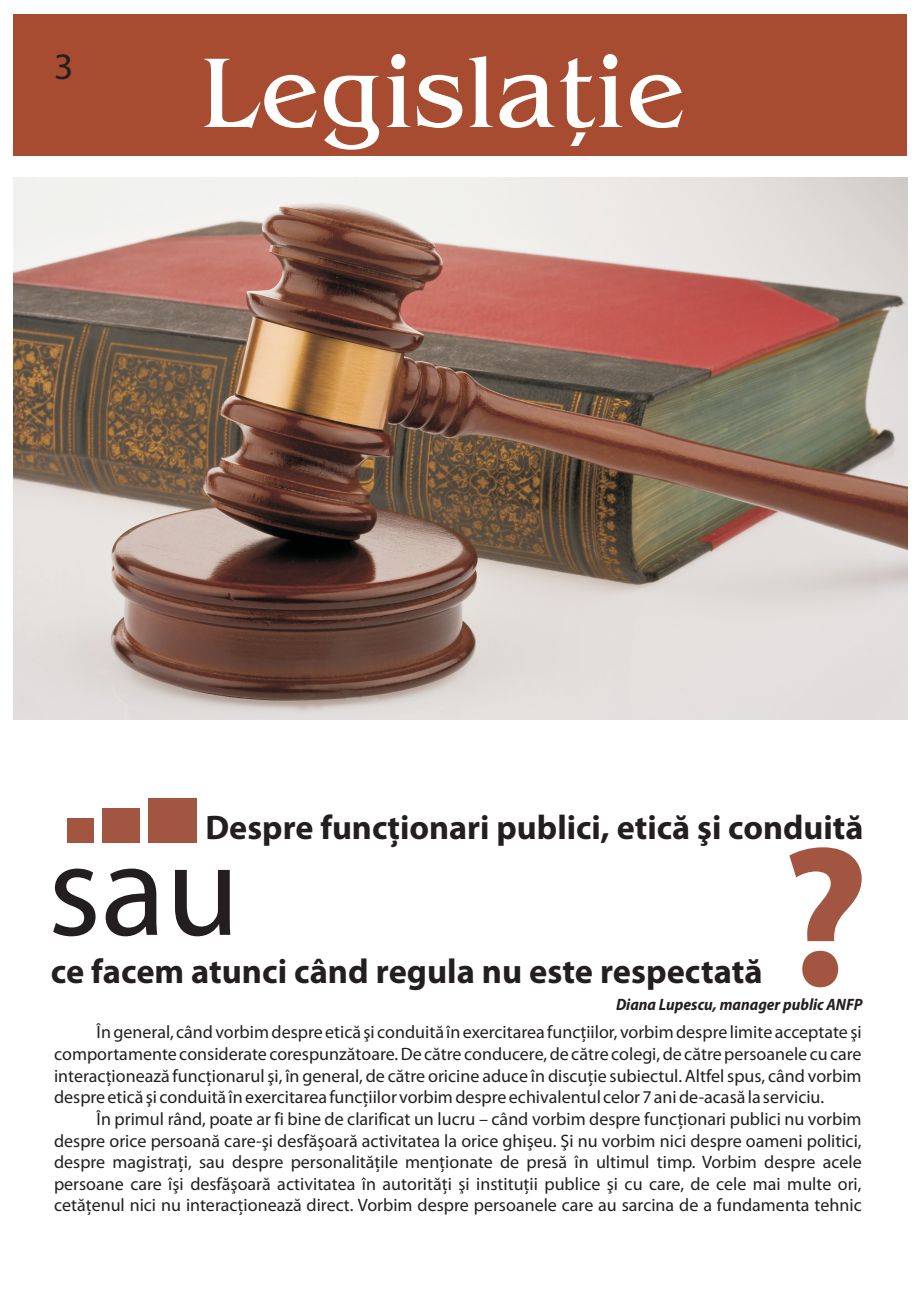
<style>
.page{position:relative;width:920px;height:1290px;background:#fff}
.page>*{position:absolute;margin:0;border:0;box-sizing:border-box;transform-origin:0 0}
.t1{font:700 200.85px "Myriad Pro";color:#a25641}
.t2{font:134.1px "Myriad Pro";color:#231f20}
.t3{font:102.3px "Benguiat Itc TEE";letter-spacing:-2.72em;color:#fff}
.t4{font:37.5px "Myriad Pro";color:#231f20}
.t5{font:700 34.5px "Myriad Pro";color:#231f20}
.t6{font:700 34.2px "Myriad Pro";color:#231f20}
.t7{font:18px/21.6px "Myriad Pro";color:#231f20;text-align:justify}
.t8{font:italic 700 semi-condensed 16.5px "Myriad Pro";color:#231f20}
</style>
<div class="page">
<div style="left:14px;top:14px;width:893px;height:141px;background:#a74c30"></div>
<img style="left:14px;top:177px;width:893px;height:543px">
<div style="left:68px;top:818px;width:26px;height:24px;background:#a25641"></div>
<div style="left:103px;top:808px;width:37px;height:34px;background:#a25641"></div>
<div style="left:149px;top:798px;width:48px;height:44px;background:#a25641"></div>
<h3 class="t4" style="left:54px;top:51px;width:21px">3</h3>
<h3 class="t3" style="left:200px;top:49px;width:786px">Legislaţie</h3>
<h3 class="t6" style="left:205px;top:813px;width:659px">Despre funcþionari publici, eticã ºi conduitã</h3>
<h2 class="t2" style="left:48px;top:834px;width:193px">sau</h2>
<h3 class="t5" style="left:51px;top:957px;width:713px">ce facem atunci când regula nu este respectatã</h3>
<p class="t8" style="left:616px;top:997px;width:248px">Diana Lupescu, manager public ANFP</p>
<h1 class="t1" style="left:780px;top:834px;width:91px">?</h1>
<p class="t7" style="left:54px;top:1023px;width:809px;text-indent:43px">În general, când vorbim despre eticã ºi conduitã în exercitarea funcþiilor, vorbim despre limite acceptate ºi comportamente considerate corespunzãtoare. De cãtre conducere, de cãtre colegi, de cãtre persoanele cu care interacþioneazã funcþionarul ºi, în general, de cãtre oricine aduce în discuþie subiectul. Altfel spus, când vorbim despre eticã ºi conduitã în exercitarea funcþiilor vorbim despre echivalentul celor 7 ani de-acasã la serviciu.</p>
<p class="t7" style="left:54px;top:1109px;width:809px;text-indent:43px">În primul rând, poate ar fi bine de clarificat un lucru – când vorbim despre funcþionari publici nu vorbim despre orice persoanã care-ºi desfãºoarã activitatea la orice ghiºeu. ªi nu vorbim nici despre oameni politici, despre magistraþi, sau despre personalitãþile menþionate de presã în ultimul timp. Vorbim despre acele persoane care îºi desfãºoarã activitatea în autoritãþi ºi instituþii publice ºi cu care, de cele mai multe ori, cetãþenul nici nu interacþioneazã direct. Vorbim despre persoanele care au sarcina de a fundamenta tehnic</p>
</div>
